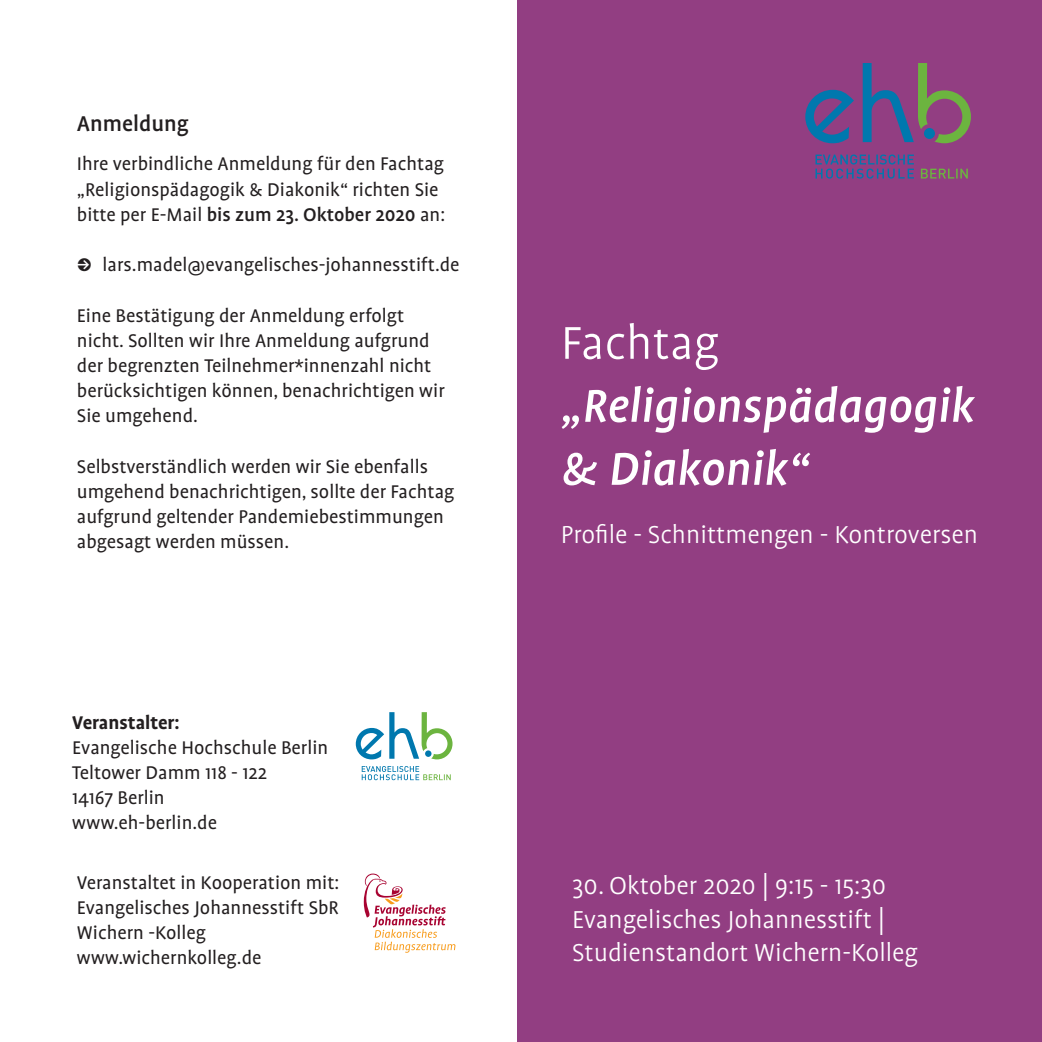
<style>
.page{position:relative;width:1042px;height:1042px;background:#fff}
.page>*{position:absolute;margin:0;border:0;box-sizing:border-box;transform-origin:0 0}
.t1{font:italic 500 52.5px/63px "EJS Profile Pro";color:#fff}
.t2{font:300 52.5px "EJS Profile Pro";color:#fff}
.t3{font:300 28px "EJS Profile Pro";color:#fff}
.t4{font:500 24.5px "EJS Profile Pro";color:#231f20}
.t5{font:21px/25.2px "EJS Profile Pro";color:#231f20}
.t6{font:500 21px "EJS Profile Pro";color:#231f20}
.t7{font:700 21px "EJS Profile Pro";color:#231f20}
.s1{font-weight:400}
.s2{font-family:"Minion Pro";font-weight:400}
</style>
<div class="page">
<div style="left:517px;top:0;width:525px;height:1042px;background:#923e82"></div>
<svg style="left:805px;top:63px;width:166px;height:80px"></svg>
<div style="left:924px;top:128px;width:11px;height:11px;background:#0078ae;border-radius:50%"></div>
<svg style="left:921px;top:169px;width:47px;height:10px"></svg>
<svg style="left:815px;top:154px;width:99px;height:25px"></svg>
<svg style="left:364px;top:873px;width:91px;height:79px"></svg>
<svg style="left:356px;top:712px;width:96px;height:47px"></svg>
<div style="left:425px;top:750px;width:6px;height:7px;background:#0078ae;border-radius:50%"></div>
<svg style="left:362px;top:766px;width:89px;height:14px"></svg>
<p class="t4" style="left:77px;top:109px;width:113px">Anmeldung</p>
<p class="t5" style="left:77px;top:152px;width:369px">Ihre verbindliche Anmeldung für den Fachtag</p>
<p class="t5" style="left:77px;top:177px;width:363px">„Religionspädagogik &amp; Diakonik“ richten Sie</p>
<p class="t6" style="left:77px;top:202px;width:370px"><span class="s1">bitte per E-Mail</span> bis zum 23. Oktober 2020 <span class="s1">an:</span></p>
<p class="t5" style="left:77px;top:253px;width:384px">→ lars.madel@evangelisches-johannesstift.de</p>
<p class="t5" style="left:77px;top:303px;width:369px">Eine Bestätigung der Anmeldung erfolgt nicht. Sollten wir Ihre Anmeldung aufgrund der begrenzten Teilnehmer*innenzahl nicht berücksichtigen können, benachrichtigen wir Sie umgehend.</p>
<p class="t5" style="left:77px;top:454px;width:379px">Selbstverständlich werden wir Sie ebenfalls umgehend benachrichtigen, sollte der Fachtag aufgrund geltender Pandemiebestimmungen abgesagt werden müssen.</p>
<p class="t7" style="left:72px;top:710px;width:109px">Veranstalter:</p>
<p class="t5" style="left:72px;top:735px;width:257px">Evangelische Hochschule Berlin</p>
<p class="t5" style="left:72px;top:761px;width:196px">Teltower Damm 118 - 122</p>
<p class="t5" style="left:72px;top:786px;width:94px">14167 Berlin</p>
<p class="t5" style="left:72px;top:811px;width:146px">www.eh-berlin.de</p>
<p class="t5" style="left:77px;top:870px;width:264px">Veranstaltet in Kooperation mit:</p>
<p class="t5" style="left:77px;top:895px;width:263px">Evangelisches Johannesstift SbR</p>
<p class="t5" style="left:77px;top:921px;width:131px">Wichern -Kolleg</p>
<p class="t5" style="left:77px;top:946px;width:186px">www.wichernkolleg.de</p>
<p class="t2" style="left:561px;top:314px;width:160px">Fachtag</p>
<p class="t1" style="left:561px;top:372px;width:415px">„Religionspädagogik &amp; Diakonik“</p>
<p class="t3" style="left:561px;top:519px;width:419px">Profile - Schnittmengen - Kontroversen</p>
<p class="t3" style="left:572px;top:870px;width:316px">30. Oktober 2020 <span class="s2">|</span> 9:15 - 15:30</p>
<p class="t3" style="left:572px;top:904px;width:315px">Evangelisches Johannesstift <span class="s2">|</span></p>
<p class="t3" style="left:572px;top:937px;width:348px">Studienstandort Wichern-Kolleg</p>
</div>
